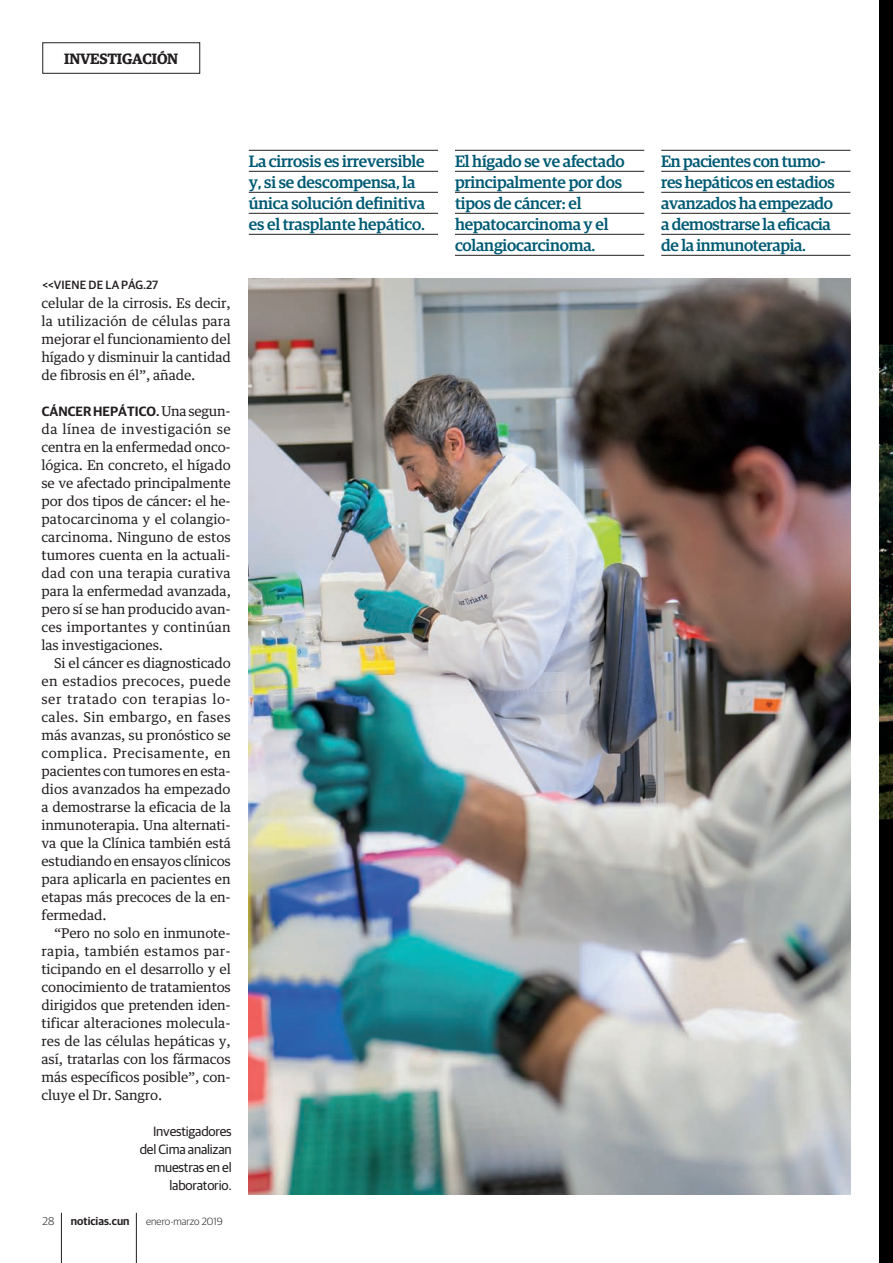
<style>
.page{position:relative;width:893px;height:1263px;background:#fff}
.page>*{position:absolute;margin:0;border:0;box-sizing:border-box;transform-origin:0 0}
.t1{font:500 16.5px/21px "Guardian Egyp";letter-spacing:-.01em;color:#005a74}
.t2{font:600 15px "Guardian Egyp";letter-spacing:-.015em;color:#231f20}
.t3{font:13.5px/18px "Guardian Text Egyp";letter-spacing:-.01em;color:#231f20;text-align:justify}
.t4{font:13.5px/18px "Guardian Sans";letter-spacing:-.015em;color:#231f20;text-align:right}
.t5{font:600 13.5px "Guardian Sans";letter-spacing:.005em;color:#231f20}
.t6{font:500 12px "Guardian Sans";letter-spacing:.01em;color:#231f20}
.t7{font:600 11.25px "Guardian Sans";color:#231f20}
.t8{font:300 11.25px "Guardian Sans";color:#231f20}
.t9{font:300 10.5px "Guardian Sans";color:#231f20}
.s1{font-family:"Guardian Text Egyp";font-weight:400}
</style>
<div class="page">
<hr style="left:136px;top:1213px;width:1px;height:50px;background:#231f20">
<hr style="left:61px;top:1213px;width:1px;height:50px;background:#231f20">
<div style="left:43px;top:43px;width:157px;height:31px;border:1px solid #231f20"></div>
<img style="left:249px;top:279px;width:601px;height:916px">
<hr style="left:249px;top:150px;width:189px;height:1px;background:#231f20">
<hr style="left:249px;top:171px;width:189px;height:1px;background:#231f20">
<hr style="left:249px;top:192px;width:189px;height:1px;background:#231f20">
<hr style="left:249px;top:213px;width:189px;height:1px;background:#231f20">
<hr style="left:249px;top:234px;width:189px;height:1px;background:#231f20">
<hr style="left:455px;top:150px;width:189px;height:1px;background:#231f20">
<hr style="left:455px;top:171px;width:189px;height:1px;background:#231f20">
<hr style="left:455px;top:192px;width:189px;height:1px;background:#231f20">
<hr style="left:455px;top:213px;width:189px;height:1px;background:#231f20">
<hr style="left:455px;top:234px;width:189px;height:1px;background:#231f20">
<hr style="left:455px;top:255px;width:189px;height:1px;background:#231f20">
<hr style="left:661px;top:150px;width:189px;height:1px;background:#231f20">
<hr style="left:661px;top:171px;width:189px;height:1px;background:#231f20">
<hr style="left:661px;top:192px;width:189px;height:1px;background:#231f20">
<hr style="left:661px;top:213px;width:189px;height:1px;background:#231f20">
<hr style="left:661px;top:234px;width:189px;height:1px;background:#231f20">
<hr style="left:661px;top:255px;width:189px;height:1px;background:#231f20">
<img style="left:879px;top:0;width:14px;height:1263px">
<p class="t2" style="left:64px;top:48px;width:115px">INVESTIGACIÓN</p>
<p class="t6" style="left:43px;top:276px;width:117px">&lt;&lt;VIENE DE LA PÁG.27</p>
<p class="t3" style="left:42px;top:293px;width:191px">celular de la cirrosis. Es decir, la utilización de células para mejorar el funcionamiento del hígado y disminuir la cantidad de fibrosis en él”, añade.</p>
<p class="t5" style="left:42px;top:401px;width:191px">CÁNCER HEPÁTICO. <span class="s1">Una segun-</span></p>
<p class="t3" style="left:42px;top:419px;width:191px">da línea de investigación se centra en la enfermedad onco&shy;lógica. En concreto, el hígado se ve afectado principalmente por dos tipos de cáncer: el he&shy;patocarcinoma y el colangio&shy;carcinoma. Ninguno de estos tumores cuenta en la actuali&shy;dad con una terapia curativa para la enfermedad avanzada, pero sí se han producido avan&shy;ces importantes y continúan las investigaciones.</p>
<p class="t3" style="left:42px;top:653px;width:191px;text-indent:13px">Si el cáncer es diagnosticado en estadios precoces, puede ser tratado con terapias lo&shy;cales. Sin embargo, en fases más avanzas, su pronóstico se complica. Precisamente, en pacientes con tumores en esta&shy;dios avanzados ha empezado a demostrarse la eficacia de la inmunoterapia. Una alternati&shy;va que la Clínica también está estudiando en ensayos clínicos para aplicarla en pacientes en etapas más precoces de la en&shy;fermedad.</p>
<p class="t3" style="left:42px;top:923px;width:191px;text-indent:13px">“Pero no solo en inmunote&shy;rapia, también estamos par&shy;ticipando en el desarrollo y el conocimiento de tratamientos dirigidos que pretenden iden&shy;tificar alteraciones molecula&shy;res de las células hepáticas y, así, tratarlas con los fármacos más específicos posible”, con&shy;cluye el Dr. Sangro.</p>
<p class="t4" style="left:140px;top:1121px;width:93px">Investigadores del Cima analizan muestras en el laboratorio.</p>
<p class="t8" style="left:43px;top:1213px;width:13px">28</p>
<p class="t7" style="left:71px;top:1212px;width:60px">noticias.cun</p>
<p class="t9" style="left:146px;top:1214px;width:78px">enero-marzo 2019</p>
<p class="t1" style="left:249px;top:149px;width:178px">La cirrosis es irreversible y, si se descompensa, la única solución definitiva es el trasplante hepático.</p>
<p class="t1" style="left:455px;top:149px;width:171px">El hígado se ve afectado principalmente por dos tipos de cáncer: el hepatocarcinoma y el colangiocarcinoma.</p>
<p class="t1" style="left:661px;top:149px;width:175px">En pacientes con tumo&shy;res hepáticos en estadios avanzados ha empezado a demostrarse la eficacia de la inmunoterapia.</p>
</div>
